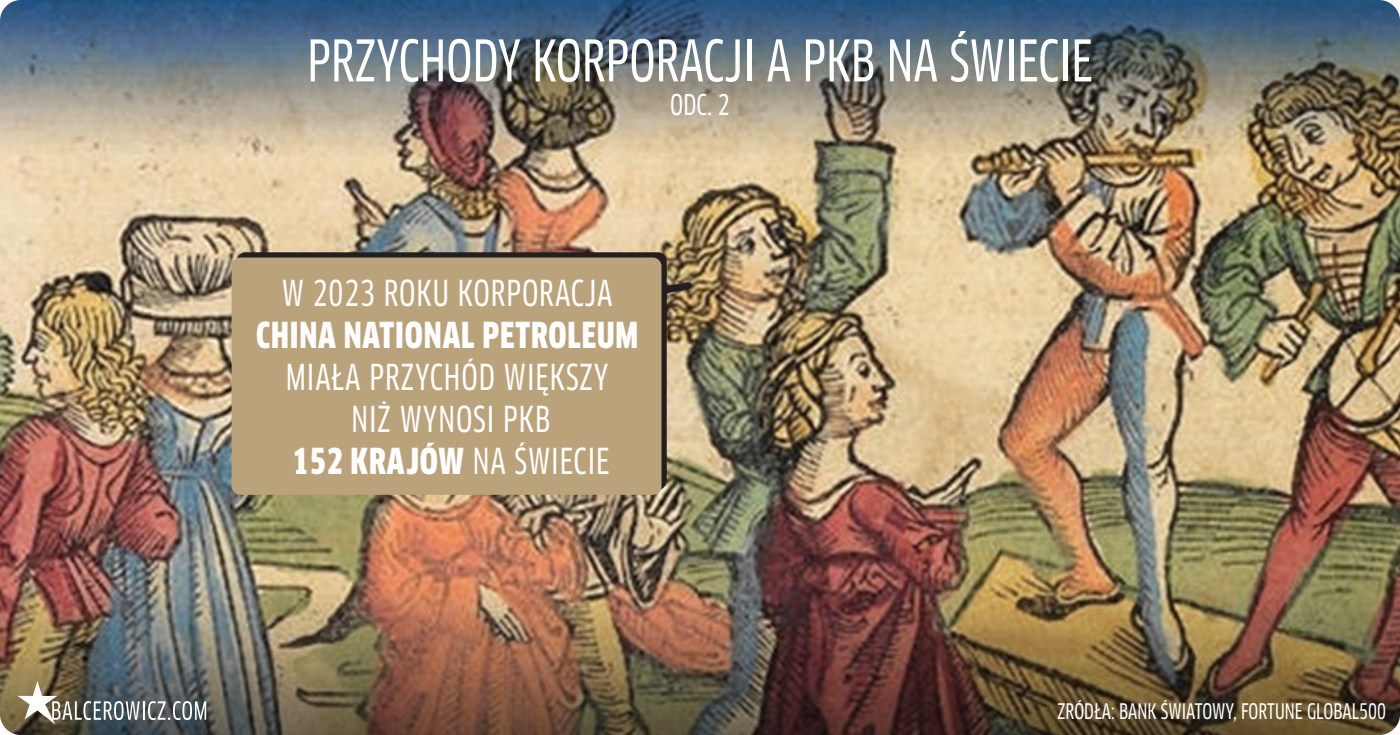
<style>
.page{position:relative;width:1400px;height:735px;background:#fff}
.page>*{position:absolute;margin:0;border:0;box-sizing:border-box;transform-origin:0 0}
.t1{font:56px "Clan Pro Cond News";color:#fff}
.t2{font:35px/42px "Clan Pro Cond News";letter-spacing:.025em;color:#fff;text-align:center}
.t3{font:900 condensed 35px "Clan Pro";letter-spacing:.025em;color:#fff}
.t4{font:28px "Clan Pro Cond News";color:#fff}
.t5{font:21px "Clan Pro Cond News";color:#fff}
.s1{font-family:"Clan Pro Cond News";font-weight:400;font-stretch:normal}
</style>
<div class="page">
<img style="left:0;top:0;width:1400px;height:735px">
<svg style="left:18px;top:681px;width:188px;height:43px;background:#71736e"></svg>
<div style="left:237px;top:252px;width:430px;height:238px;background:#231f20;border-radius:9px"></div>
<svg style="left:666px;top:278px;width:30px;height:23px"></svg>
<div style="left:232px;top:258px;width:430px;height:237px;background:#baa37b;border-radius:9px"></div>
<h1 class="t1" style="left:307px;top:28px;width:787px">PRZYCHODY KORPORACJI A PKB NA ŚWIECIE</h1>
<p class="t4" style="left:670px;top:89px;width:61px">ODC. 2</p>
<p class="t2" style="left:282px;top:272px;width:332px">W 2023 ROKU KORPORACJA</p>
<p class="t3" style="left:256px;top:315px;width:384px">CHINA NATIONAL PETROLEUM</p>
<p class="t2" style="left:286px;top:356px;width:324px">MIAŁA PRZYCHÓD WIĘKSZY<br>NIŻ WYNOSI PKB</p>
<p class="t3" style="left:293px;top:441px;width:318px">152 KRAJÓW <span class="s1">NA ŚWIECIE</span></p>
<p class="t5" style="left:1058px;top:699px;width:330px">ZRÓDŁA: BANK ŚWIATOWY, FORTUNE GLOBAL500</p>
</div>
